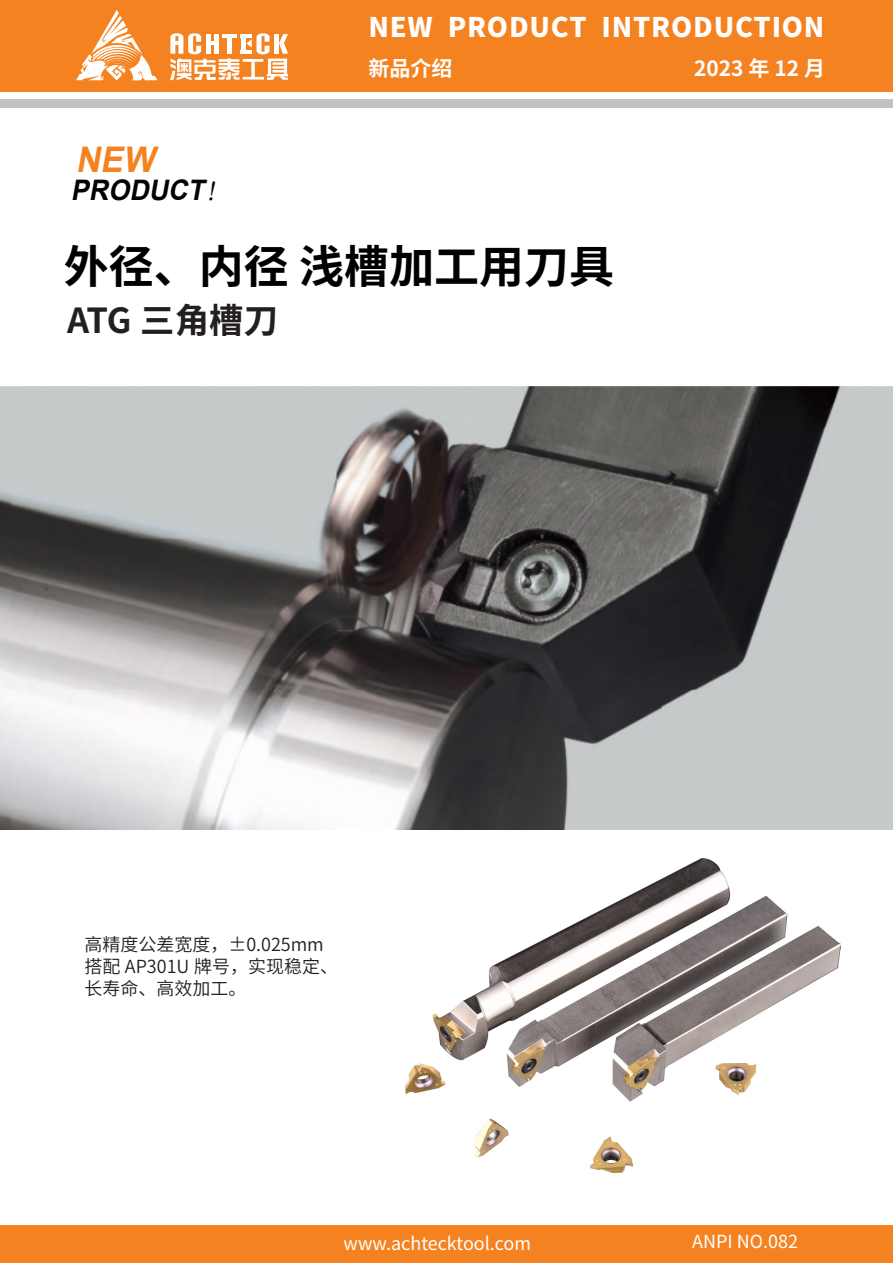
<style>
.page{position:relative;width:893px;height:1263px;background:#fff}
.page>*{position:absolute;margin:0;border:0;box-sizing:border-box;transform-origin:0 0}
.t1{font:700 45px "Source Han Sans CN";color:#000}
.t2{font:italic 700 35.4px "Arial";color:#f58220;scale:.95 1}
.t3{font:700 34.5px "Source Han Sans CN";color:#231f20}
.t4{font:italic 700 28.2px "Arial";color:#030303;scale:.95 1}
.t5{font:800 27px "Source Han Sans CN";letter-spacing:.03em;color:#fff}
.t6{font:700 21px "Source Han Sans CN";color:#fff}
.t7{font:18px "Source Han Sans CN";color:#fff}
.t8{font:18px "Source Han Sans CN";color:#231f20}
.s1{font-family:"Adobe Song Std";font-weight:300}
</style>
<div class="page">
<img style="left:405px;top:858px;width:436px;height:314px">
<div style="left:0;top:0;width:893px;height:91px;background:#f58220"></div>
<div style="left:0;top:100px;width:893px;height:8px;background:#c1c2c4"></div>
<svg style="left:170px;top:33px;width:118px;height:47px"></svg>
<svg style="left:76px;top:10px;width:81px;height:70px"></svg>
<div style="left:0;top:1226px;width:893px;height:37px;background:#f58220"></div>
<img style="left:0;top:386px;width:893px;height:443px">
<p class="t5" style="left:368px;top:11px;width:458px">NEW PRODUCT INTRODUCTION</p>
<h2 class="t2" style="left:76px;top:135px;width:94px">NEW</h2>
<h3 class="t4" style="left:71px;top:170px;width:176px">PRODUCT<span class="s1">！</span></h3>
<p class="t6" style="left:368px;top:57px;width:85px">新品介绍</p>
<p class="t6" style="left:694px;top:57px;width:132px">2023 年 12 月</p>
<p class="t1" style="left:64px;top:241px;width:552px">外径、内径 浅槽加工用刀具</p>
<p class="t3" style="left:67px;top:301px;width:213px">ATG 三角槽刀</p>
<p class="t8" style="left:84px;top:935px;width:241px">高精度公差宽度，±0.025mm</p>
<p class="t8" style="left:84px;top:956px;width:255px">搭配 AP301U 牌号，实现稳定、</p>
<p class="t8" style="left:84px;top:978px;width:163px">长寿命、高效加工。</p>
<p class="t7" style="left:344px;top:1233px;width:189px">www.achtecktool.com</p>
<p class="t7" style="left:694px;top:1232px;width:107px">ANPI NO.082</p>
<p class="t7" style="left:339px;top:1233px;width:189px">www.achtecktool.com</p>
</div>
